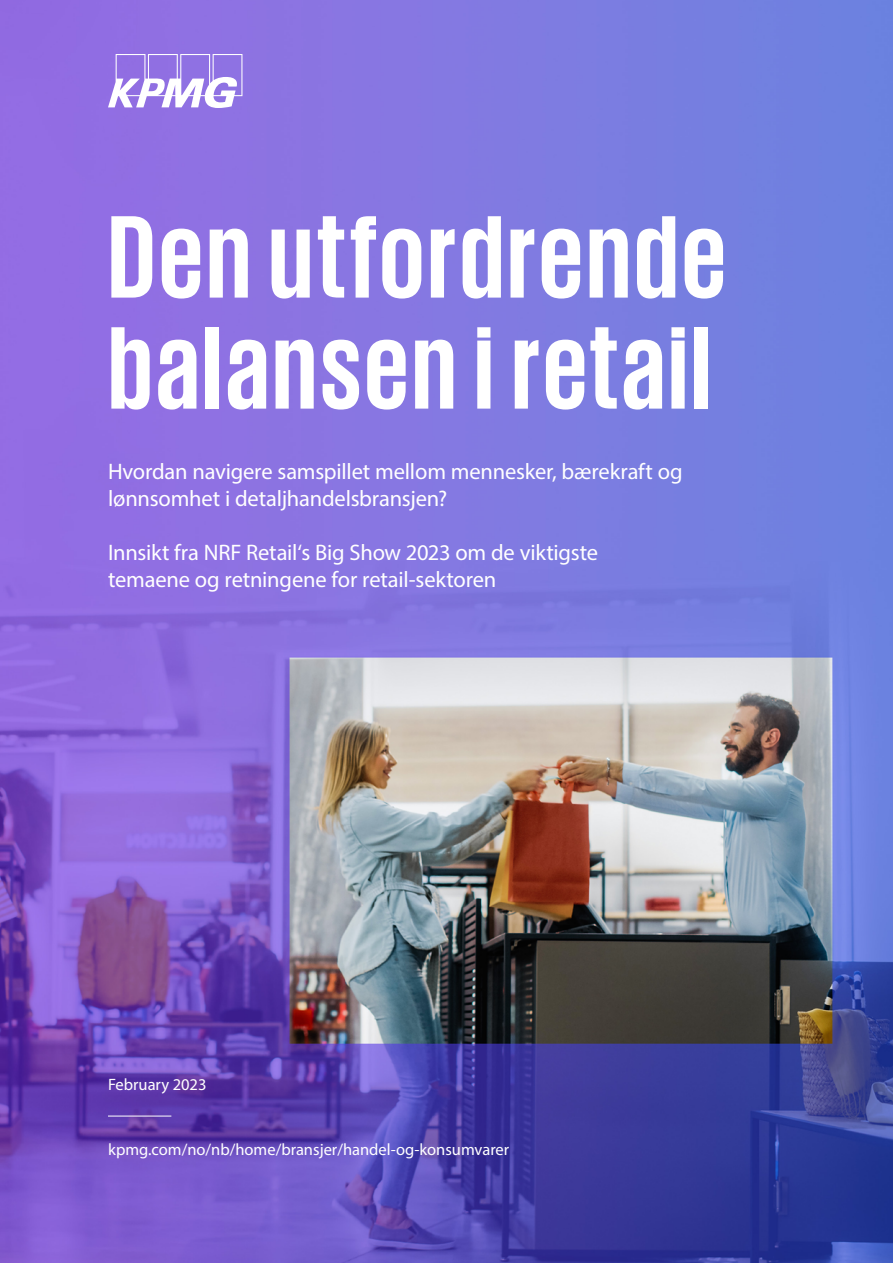
<style>
.page{position:relative;width:893px;height:1263px;background:#fff}
.page>*{position:absolute;margin:0;border:0;box-sizing:border-box;transform-origin:0 0}
.t1{font:700 120px/111px "KPMG";letter-spacing:.025em;color:#fff}
.t2{font:22.5px/27px "Myriad Pro";letter-spacing:-.005em;color:#fff}
.t3{font:16.5px "Myriad Pro";color:#fff}
</style>
<div class="page">
<img style="left:0;top:0;width:893px;height:1263px">
<svg style="left:108px;top:54px;width:134px;height:54px"></svg>
<hr style="left:108px;top:1116px;width:63px;height:1px;background:#fff">
<h1 class="t1" style="left:108px;top:198px;width:620px">Den utfordrende balansen i retail</h1>
<p class="t2" style="left:108px;top:457px;width:576px">Hvordan navigere samspillet mellom mennesker, bærekraft og lønnsomhet i detaljhandelsbransjen?</p>
<p class="t2" style="left:108px;top:538px;width:492px">Innsikt fra NRF Retail‘s Big Show 2023 om de viktigste temaene og retningene for retail-sektoren</p>
<p class="t3" style="left:108px;top:1074px;width:100px">February 2023</p>
<p class="t3" style="left:108px;top:1140px;width:403px">kpmg.com/no/nb/home/bransjer/handel-og-konsumvarer</p>
</div>
